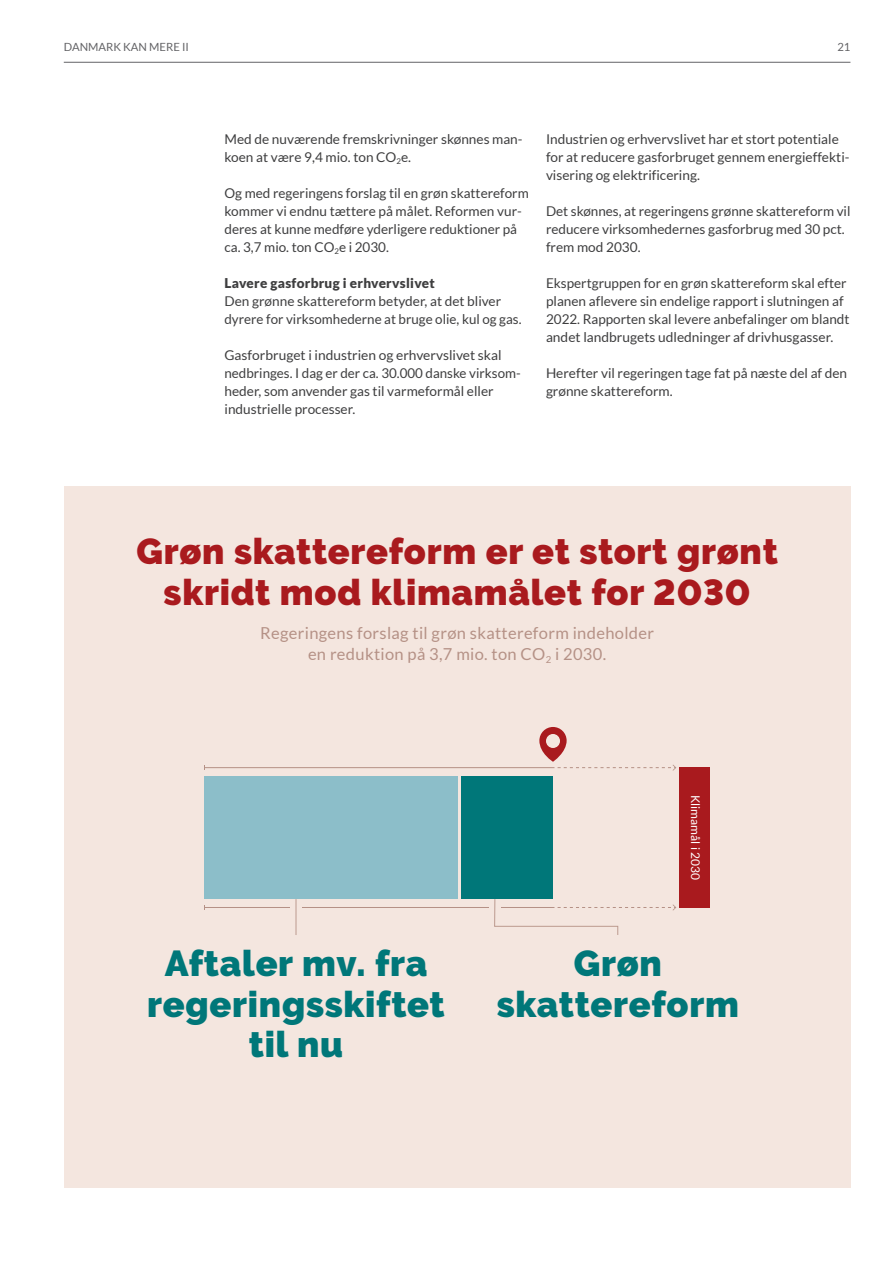
<style>
.page{position:relative;width:893px;height:1263px;background:#fff}
.page>*{position:absolute;margin:0;border:0;box-sizing:border-box;transform-origin:0 0}
._2_Figuroverskrift{font:900 36px/40.5px "Raleway";letter-spacing:.02em;color:#a91a1e;text-align:center}
._2_Figuroverskrift-2{font:900 36px/40.5px "Raleway";letter-spacing:.02em;color:#007779;text-align:center}
._3_Figurunderoverskr{font:16.5px/21px "Lato";letter-spacing:.02em;color:#b59186;text-align:center}
._4_Brød{font:13.5px/18px "Lato";color:#3e3e3f}
._3_Mellemrubrik{font:900 13.5px "Lato";letter-spacing:.02em;color:#3e3e3f}
.t1{font:12px "Lato";color:#fff}
.t2{font:11.25px "Lato";color:#636366}
</style>
<div class="page">
<div style="left:64px;top:486px;width:786px;height:702px;background:#f4e6df"></div>
<hr style="left:205px;top:907px;width:348px;height:1px;background:#b59186">
<hr style="left:205px;top:767px;width:348px;height:1px;background:#b59186">
<div style="left:204px;top:776px;width:254px;height:123px;background:#8cbec9"></div>
<div style="left:462px;top:776px;width:91px;height:123px;background:#007779"></div>
<div style="left:679px;top:767px;width:31px;height:141px;background:#a91a1e"></div>
<svg style="left:539px;top:727px;width:137px;height:44px"></svg>
<div style="left:489px;top:899px;width:12px;height:38px;background:#f4e6df"></div>
<div style="left:290px;top:899px;width:12px;height:38px;background:#f4e6df"></div>
<hr style="left:296px;top:899px;width:1px;height:36px;background:#bc9a8f">
<svg style="left:494px;top:899px;width:182px;height:36px"></svg>
<hr style="left:64px;top:62px;width:786px;height:1px;background:#636366">
<p class="t2" style="left:64px;top:41px;width:127px">DANMARK KAN MERE II</p>
<p class="t2" style="left:837px;top:41px;width:15px">21</p>
<p class="_4_Brød" style="left:225px;top:130px;width:300px">Med de nuværende fremskrivninger skønnes man&shy;koen at være 9,4 mio. ton CO<sub>2</sub>e.</p>
<p class="_4_Brød" style="left:225px;top:184px;width:306px">Og med regeringens forslag til en grøn skattereform kommer vi endnu tættere på målet. Reformen vur&shy;deres at kunne medføre yderligere reduktioner på ca. 3,7 mio. ton CO<sub>2</sub>e i 2030.</p>
<p class="_3_Mellemrubrik" style="left:225px;top:275px;width:212px">Lavere gasforbrug i erhvervslivet</p>
<p class="_4_Brød" style="left:225px;top:292px;width:297px">Den grønne skattereform betyder, at det bliver dyrere for virksomhederne at bruge olie, kul og gas.</p>
<p class="_4_Brød" style="left:225px;top:346px;width:298px">Gasforbruget i industrien og erhvervslivet skal nedbringes. I dag er der ca. 30.000 danske virksom&shy;heder, som anvender gas til varmeformål eller industrielle processer.</p>
<p class="_4_Brød" style="left:546px;top:130px;width:305px">Industrien og erhvervslivet har et stort potentiale for at reducere gasforbruget gennem energieffekti&shy;visering og elektrificering.</p>
<p class="_4_Brød" style="left:546px;top:202px;width:306px">Det skønnes, at regeringens grønne skattereform vil reducere virksomhedernes gasforbrug med 30 pct. frem mod 2030.</p>
<p class="_4_Brød" style="left:546px;top:274px;width:305px">Ekspertgruppen for en grøn skattereform skal efter planen aflevere sin endelige rapport i slutningen af 2022. Rapporten skal levere anbefalinger om blandt andet landbrugets udledninger af drivhusgasser.</p>
<p class="_4_Brød" style="left:546px;top:364px;width:303px">Herefter vil regeringen tage fat på næste del af den grønne skattereform.</p>
<p class="_2_Figuroverskrift" style="left:136px;top:531px;width:643px">Grøn skattereform er et stort grønt skridt mod klimamålet for 2030</p>
<p class="_3_Figurunderoverskr" style="left:260px;top:623px;width:395px">Regeringens forslag til grøn skattereform indeholder en reduktion på 3,7 mio. ton CO<sub>2</sub> i 2030.</p>
<p class="t1" style="left:702px;top:795px;width:86px;rotate:90deg">Klimamål i 2030</p>
<p class="_2_Figuroverskrift-2" style="left:147px;top:943px;width:299px">Aftaler mv. fra regeringsskiftet til nu</p>
<p class="_2_Figuroverskrift-2" style="left:497px;top:943px;width:244px">Grøn skattereform</p>
</div>
